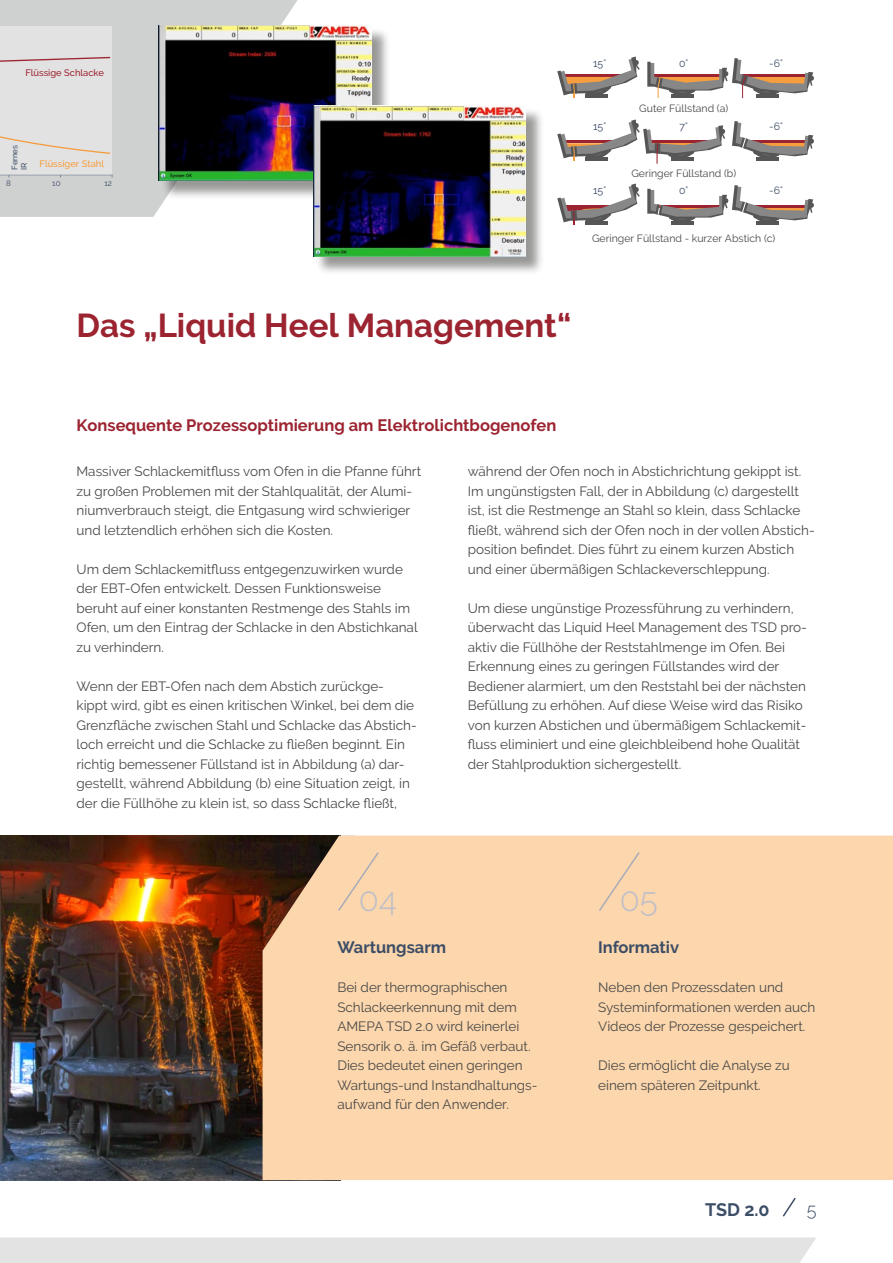
<style>
.page{position:relative;width:893px;height:1263px;background:#fff}
.page>*{position:absolute;margin:0;border:0;box-sizing:border-box;transform-origin:0 0}
.t1{font:700 33px "Raleway";color:#9c2431}
.t2{font:300 33px "Raleway";color:#bcbeca}
.t3{font:700 18px "Raleway";color:#3c4d66}
.t4{font:300 18px "Raleway";color:#3c4d66}
.t5{font:700 16.5px "Raleway";color:#9c2431}
.t6{font:700 16.5px "Raleway";color:#3c4d66}
.t7{font:13.5px/19.5px "Raleway";color:#494948}
.t8{font:10.5px "Raleway";color:#494948}
.t9{font:10.5px "Raleway";color:#3c4d66}
.t10{font:500 10.5px "Raleway";color:#3c4d66}
.t11{font:500 9.3px "Raleway";color:#9c2431}
.t12{font:500 9.3px "Raleway";color:#f69e3f}
.t13{font:500 7.95px/9.3px "Raleway";letter-spacing:-.015em;color:#3c4d66}
.t14{font:7.95px "Raleway";color:#3c4d66}
</style>
<div class="page">
<img style="left:0;top:836px;width:263px;height:344px">
<div style="left:263px;top:836px;width:630px;height:344px;background:#fcd6ac"></div>
<svg style="left:0;top:0;width:298px;height:217px;background:#d2d3d3"></svg>
<div style="left:0;top:1237px;width:816px;height:26px;background:#e3e3e4"></div>
<div style="left:337px;top:850px;width:43px;height:62px;background:#fcd6ac"></div>
<div style="left:597px;top:850px;width:44px;height:62px;background:#fcd6ac"></div>
<svg style="left:782px;top:1197px;width:14px;height:20px"></svg>
<svg style="left:557px;top:57px;width:83px;height:41px"></svg>
<hr style="left:585px;top:94px;width:23px;height:4px;background:#565656">
<svg style="left:647px;top:58px;width:167px;height:40px"></svg>
<hr style="left:756px;top:94px;width:23px;height:4px;background:#565656">
<svg style="left:557px;top:119px;width:168px;height:45px"></svg>
<hr style="left:585px;top:157px;width:23px;height:4px;background:#565656">
<svg style="left:732px;top:121px;width:82px;height:36px"></svg>
<hr style="left:756px;top:157px;width:23px;height:4px;background:#565656">
<hr style="left:756px;top:221px;width:23px;height:4px;background:#565656">
<hr style="left:671px;top:221px;width:22px;height:4px;background:#565656">
<svg style="left:557px;top:184px;width:83px;height:41px"></svg>
<hr style="left:585px;top:221px;width:23px;height:4px;background:#565656">
<svg style="left:647px;top:185px;width:167px;height:39px"></svg>
<div style="left:161px;top:27px;width:229px;height:173px;background:#1a1a18;opacity:.45"></div>
<img style="left:159px;top:26px;width:212px;height:155px">
<div style="left:315px;top:108px;width:230px;height:168px;background:#1a1a18;opacity:.45"></div>
<img style="left:313px;top:106px;width:213px;height:151px">
<div style="left:0;top:27px;width:112px;height:148px;background:#e2e2e2"></div>
<svg style="left:0;top:56px;width:111px;height:98px"></svg>
<p class="t11" style="left:25px;top:70px;width:80px">Flüssige Schlacke</p>
<p class="t13" style="left:11px;top:170px;width:26px;rotate:-90deg">Fernes<br>IR</p>
<p class="t12" style="left:40px;top:160px;width:66px">Flüssiger Stahl</p>
<p class="t14" style="left:6px;top:181px;width:6px">8</p>
<p class="t14" style="left:52px;top:181px;width:10px">10</p>
<p class="t14" style="left:105px;top:181px;width:9px">12</p>
<p class="t9" style="left:593px;top:60px;width:15px">15°</p>
<p class="t9" style="left:679px;top:60px;width:11px">0°</p>
<p class="t9" style="left:769px;top:60px;width:15px">-6°</p>
<p class="t8" style="left:639px;top:105px;width:90px">Guter Füllstand (a)</p>
<p class="t9" style="left:593px;top:123px;width:15px">15°</p>
<p class="t9" style="left:680px;top:123px;width:10px">7°</p>
<p class="t9" style="left:769px;top:123px;width:15px">-6°</p>
<p class="t8" style="left:631px;top:169px;width:106px">Geringer Füllstand (b)</p>
<p class="t9" style="left:593px;top:187px;width:15px">15°</p>
<p class="t9" style="left:679px;top:187px;width:11px">0°</p>
<p class="t9" style="left:769px;top:187px;width:15px">-6°</p>
<p class="t8" style="left:592px;top:234px;width:185px">Geringer Füllstand - kurzer Abstich (c)</p>
<h1 class="t1" style="left:77px;top:312px;width:496px">Das „Liquid Heel Management“</h1>
<p class="t5" style="left:77px;top:418px;width:481px">Konsequente Prozessoptimierung am Elektrolichtbogenofen</p>
<p class="t7" style="left:77px;top:462px;width:346px">Massiver Schlackemitfluss vom Ofen in die Pfanne führt zu großen Problemen mit der Stahlqualität, der Alumi&shy;niumverbrauch steigt, die Entgasung wird schwieriger und letztendlich erhöhen sich die Kosten.</p>
<p class="t7" style="left:77px;top:559px;width:343px">Um dem Schlackemitfluss entgegenzuwirken wurde der EBT-Ofen entwickelt. Dessen Funktionsweise beruht auf einer konstanten Restmenge des Stahls im Ofen, um den Eintrag der Schlacke in den Abstichkanal zu verhindern.</p>
<p class="t7" style="left:77px;top:676px;width:342px">Wenn der EBT-Ofen nach dem Abstich zurückge&shy;kippt wird, gibt es einen kritischen Winkel, bei dem die Grenzfläche zwischen Stahl und Schlacke das Abstich&shy;loch erreicht und die Schlacke zu fließen beginnt. Ein richtig bemessener Füllstand ist in Abbildung (a) dar&shy;gestellt, während Abbildung (b) eine Situation zeigt, in der die Füllhöhe zu klein ist, so dass Schlacke fließt,</p>
<p class="t7" style="left:468px;top:462px;width:349px">während der Ofen noch in Abstichrichtung gekippt ist.<br>Im ungünstigsten Fall, der in Abbildung (c) dargestellt ist, ist die Restmenge an Stahl so klein, dass Schlacke fließt, während sich der Ofen noch in der vollen Abstich&shy;position befindet. Dies führt zu einem kurzen Abstich und einer übermäßigen Schlackeverschleppung.</p>
<p class="t7" style="left:468px;top:598px;width:341px">Um diese ungünstige Prozessführung zu verhindern, überwacht das Liquid Heel Management des TSD pro&shy;aktiv die Füllhöhe der Reststahlmenge im Ofen. Bei Erkennung eines zu geringen Füllstandes wird der Bediener alarmiert, um den Reststahl bei der nächsten Befüllung zu erhöhen. Auf diese Weise wird das Risiko von kurzen Abstichen und übermäßigem Schlackemit&shy;fluss eliminiert und eine gleichbleibend hohe Qualität der Stahlproduktion sichergestellt.</p>
<p class="t10" style="left:586px;top:687px;width:85px;rotate:-90deg">Schlackemitfluss</p>
<h1 class="t2" style="left:359px;top:886px;width:39px">04</h1>
<h1 class="t2" style="left:620px;top:886px;width:40px">05</h1>
<p class="t6" style="left:337px;top:941px;width:110px">Wartungsarm</p>
<p class="t7" style="left:337px;top:978px;width:202px">Bei der thermographischen<br>Schlackeerkennung mit dem<br>AMEPA TSD 2.0 wird keinerlei<br>Sensorik o. ä. im Gefäß verbaut.<br>Dies bedeutet einen geringen<br>Wartungs-und Instandhaltungs&shy;aufwand für den Anwender.</p>
<p class="t6" style="left:598px;top:941px;width:83px">Informativ</p>
<p class="t7" style="left:598px;top:978px;width:219px">Neben den Prozessdaten und<br>Systeminformationen werden auch<br>Videos der Prozesse gespeichert.</p>
<p class="t7" style="left:598px;top:1056px;width:193px">Dies ermöglicht die Analyse zu einem späteren Zeitpunkt.</p>
<h2 class="t3" style="left:705px;top:1202px;width:66px">TSD 2.0</h2>
<h2 class="t4" style="left:807px;top:1203px;width:11px">5</h2>
</div>
